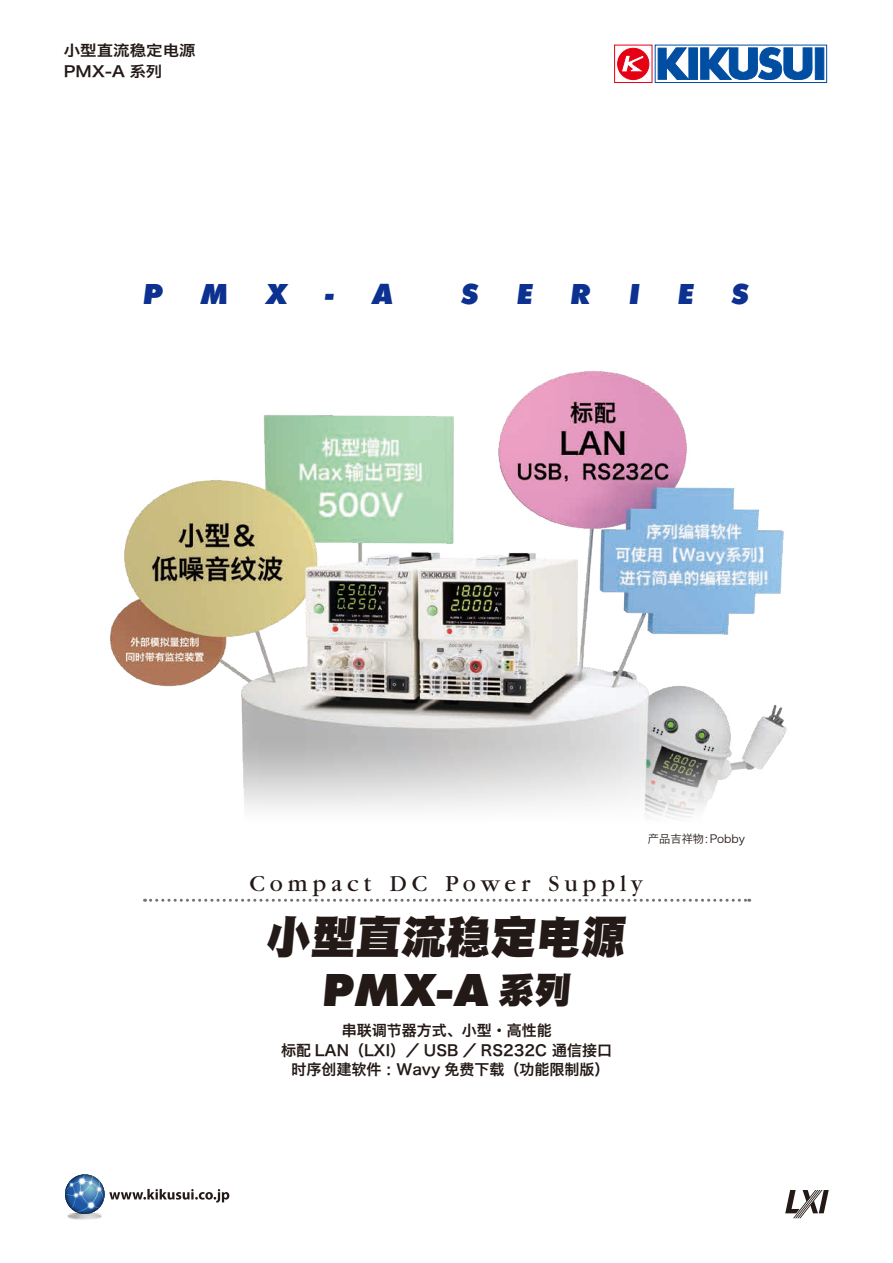
<style>
.page{position:relative;width:893px;height:1263px;background:#fff}
.page>*{position:absolute;margin:0;border:0;box-sizing:border-box;transform-origin:0 0}
.t1{font:800 48px "Futura T";color:#231916}
.t2{font:45px "DF Hei GB W12";color:#231916}
.t3{font:italic 800 30px "Futura T";letter-spacing:1.245em;color:#0c3190}
.t4{font:24px "Garamond";letter-spacing:.205em;color:#231916}
.t5{font:15px/19.5px "Hiragino Sans GB W6";color:#231916;text-align:center}
.t6{font:15px/21px "Hiragino Sans GB W6";color:#231916;scale:1.1 1}
.t7{font:11.25px "Hiragino Sans GB W3";color:#231916}
.s1{font-family:"DF Hei GB W12";font-weight:400;font-size:36px}
</style>
<div class="page">
<svg style="left:614px;top:45px;width:38px;height:38px"></svg>
<svg style="left:655px;top:45px;width:172px;height:38px"></svg>
<div style="left:618px;top:48px;width:31px;height:32px;background:#e60013;border-radius:50%"></div>
<div style="left:617px;top:48px;width:32px;height:32px;border:1px solid #e60013;border-radius:50%"></div>
<svg style="left:621px;top:55px;width:23px;height:17px"></svg>
<div style="left:689px;top:48px;width:8px;height:31px;background:#004ea2"></div>
<svg style="left:700px;top:45px;width:112px;height:38px"></svg>
<div style="left:815px;top:48px;width:9px;height:31px;background:#004ea2"></div>
<div style="left:815px;top:48px;width:9px;height:32px;border:1px solid #004ea2"></div>
<svg style="left:658px;top:48px;width:31px;height:32px"></svg>
<img style="left:67px;top:1212px;width:35px;height:8px">
<svg style="left:65px;top:1174px;width:164px;height:38px"></svg>
<img style="left:110px;top:371px;width:677px;height:531px">
<svg style="left:785px;top:1190px;width:44px;height:28px"></svg>
<p class="t6" style="left:64px;top:39px;width:122px">小型直流稳定电源<br>PMX-A 系列</p>
<h3 class="t3" style="left:142px;top:276px;width:192px">PMX-</h3>
<h3 class="t3" style="left:371px;top:276px;width:23px">A</h3>
<h3 class="t3" style="left:460px;top:276px;width:290px">SERIES</h3>
<p class="t7" style="left:648px;top:832px;width:99px">产品吉祥物：Pobby</p>
<h3 class="t4" style="left:249px;top:871px;width:395px">Compact DC Power Supply</h3>
<h2 class="t2" style="left:265px;top:912px;width:366px">小型直流稳定电源</h2>
<h1 class="t1" style="left:321px;top:961px;width:254px">PMX-A <span class="s1">系列</span></h1>
<p class="t5" style="left:281px;top:1020px;width:333px">串联调节器方式、小型・高性能<br>标配 LAN（LXI）／ USB ／ RS232C 通信接口时序创建软件：Wavy 免费下载（功能限制版）</p>
</div>
